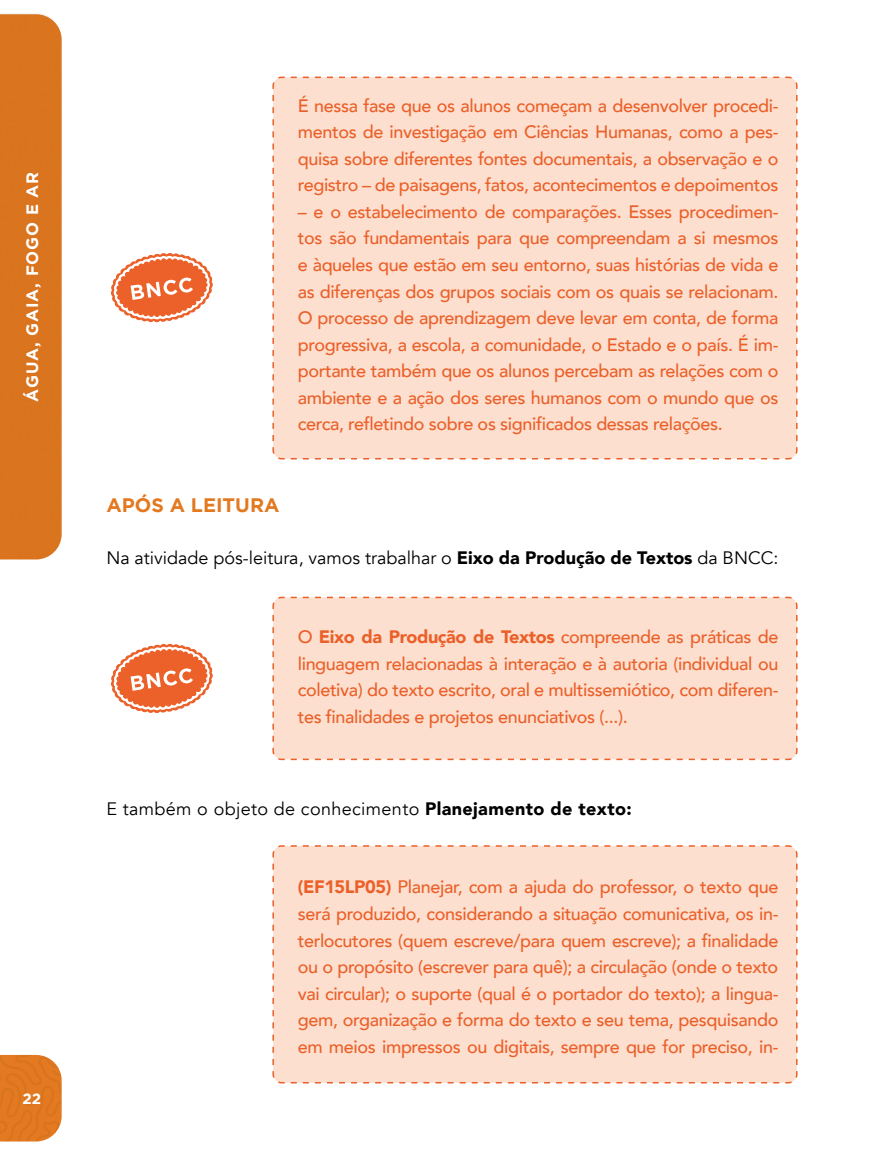
<style>
.page{position:relative;width:872px;height:1170px;background:#fff}
.page>*{position:absolute;margin:0;border:0;box-sizing:border-box;transform-origin:0 0}
.t1{font:700 19.5px "Gotham";color:#e37920}
.t2{font:500 18px/26.5px "Avenir";letter-spacing:-.02em;color:#eb6029;text-align:justify}
.t3{font:18px "Avenir";color:#000}
.t4{font:18px "Avenir";letter-spacing:.02em;color:#000}
.t5{font:700 16.5px "Gotham";letter-spacing:.05em;color:#fff}
.t6{font:700 15px "Gotham";color:#fff}
.s1{font-weight:900}
</style>
<div class="page">
<div style="left:272px;top:596px;width:526px;height:164px;background:#fcdfcf"></div>
<div style="left:272px;top:76px;width:526px;height:384px;background:#fcdfcf"></div>
<div style="left:272px;top:845px;width:526px;height:239px;background:#fcdfcf"></div>
<svg style="left:111px;top:643px;width:102px;height:70px"></svg>
<svg style="left:111px;top:253px;width:102px;height:69px"></svg>
<div style="left:0;top:13px;width:62px;height:546px;background:#db741e"></div>
<svg style="left:0;top:1054px;width:62px;height:87px"></svg>
<p class="t5" style="left:23px;top:401px;width:231px;rotate:-90deg">ÁGUA, GAIA, FOGO E AR</p>
<p class="t6" style="left:23px;top:1089px;width:20px">22</p>
<p class="t2" style="left:298px;top:91px;width:482px">É nessa fase que os alunos começam a desenvolver procedi&shy;mentos de investigação em Ciências Humanas, como a pes&shy;quisa sobre diferentes fontes documentais, a observação e o registro – de paisagens, fatos, acontecimentos e depoimentos</p>
<p class="t2" style="left:298px;top:197px;width:482px">– e o estabelecimento de comparações. Esses procedimen&shy;tos são fundamentais para que compreendam a si mesmos e àqueles que estão em seu entorno, suas histórias de vida e as diferenças dos grupos sociais com os quais se relacionam.<br>O processo de aprendizagem deve levar em conta, de forma progressiva, a escola, a comunidade, o Estado e o país. É im&shy;portante também que os alunos percebam as relações com o ambiente e a ação dos seres humanos com o mundo que os cerca, refletindo sobre os significados dessas relações.</p>
<p class="t1" style="left:106px;top:493px;width:175px">APÓS A LEITURA</p>
<p class="t3" style="left:106px;top:547px;width:673px">Na atividade pós-leitura, vamos trabalhar o <span class="s1">Eixo da Produção de Textos</span> da BNCC:</p>
<p class="t2" style="left:298px;top:622px;width:482px">O <span class="s1">Eixo da Produção de Textos</span> compreende as práticas de linguagem relacionadas à interação e à autoria (individual ou coletiva) do texto escrito, oral e multissemiótico, com diferen&shy;tes finalidades e projetos enunciativos (...).</p>
<p class="t4" style="left:106px;top:797px;width:527px">E também o objeto de conhecimento <span class="s1">Planejamento de texto:</span></p>
<p class="t2" style="left:298px;top:872px;width:482px"><span class="s1">(EF15LP05)</span> Planejar, com a ajuda do professor, o texto que será produzido, considerando a situação comunicativa, os in&shy;terlocutores (quem escreve/para quem escreve); a finalidade ou o propósito (escrever para quê); a circulação (onde o texto vai circular); o suporte (qual é o portador do texto); a lingua&shy;gem, organização e forma do texto e seu tema, pesquisando em meios impressos ou digitais, sempre que for preciso, in-</p>
</div>
